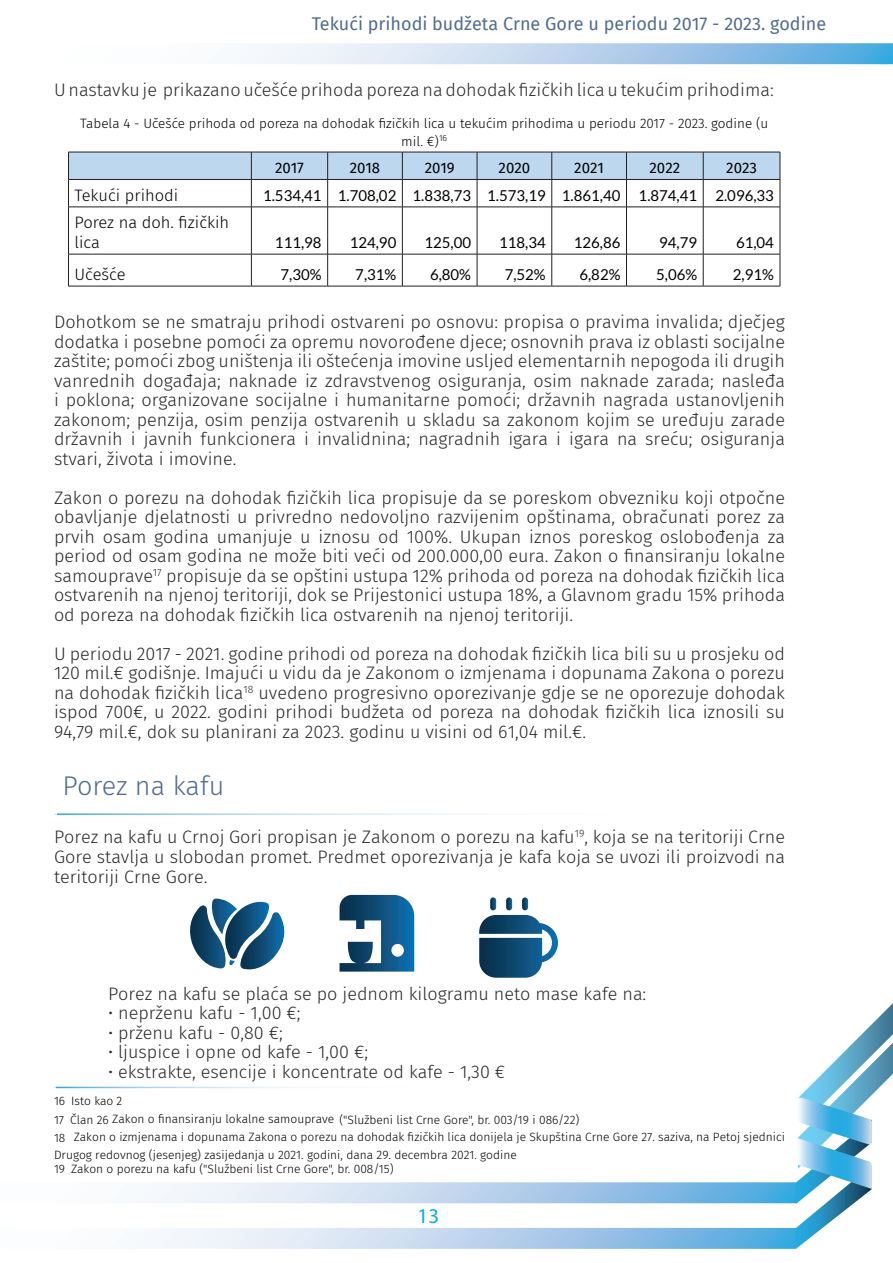
<style>
.page{position:relative;width:893px;height:1263px;background:#fff}
.page>*{position:absolute;margin:0;border:0;box-sizing:border-box;transform-origin:0 0}
.Naslov{font:300 27px "Fira Sans";letter-spacing:-.005em;color:#516d92}
.t1{font:21px "Myriad Pro";color:#00aeef}
._1tekst{font:300 18px/19.5px "Fira Sans";color:#292929;text-align:justify}
.t2{font:18px "Fira Sans";color:#516d92}
.t3{font:300 16.5px/19.8px "Fira Sans";color:#000}
.t4{font:15px "Lato";color:#000}
.t5{font:15px "Fira Sans";color:#000}
.Podnaslov{font:300 13.5px/18px "Fira Sans";color:#000;text-align:center}
.t6{font:300 12px/17.9px "Fira Sans";color:#000}
</style>
<div class="page">
<img style="left:253px;top:43px;width:640px;height:21px">
<img style="left:156px;top:1228px;width:640px;height:21px">
<img style="left:155px;top:1182px;width:641px;height:21px">
<svg style="left:796px;top:1003px;width:97px;height:246px"></svg>
<hr style="left:68px;top:207px;width:183px;height:1px;background:#231f20">
<hr style="left:68px;top:207px;width:1px;height:47px;background:#231f20">
<hr style="left:251px;top:207px;width:77px;height:1px;background:#231f20">
<hr style="left:251px;top:207px;width:1px;height:47px;background:#231f20">
<hr style="left:328px;top:207px;width:74px;height:1px;background:#231f20">
<hr style="left:327px;top:207px;width:1px;height:47px;background:#231f20">
<hr style="left:402px;top:207px;width:75px;height:1px;background:#231f20">
<hr style="left:402px;top:207px;width:1px;height:47px;background:#231f20">
<hr style="left:477px;top:207px;width:75px;height:1px;background:#231f20">
<hr style="left:477px;top:207px;width:1px;height:47px;background:#231f20">
<hr style="left:552px;top:207px;width:74px;height:1px;background:#231f20">
<hr style="left:551px;top:207px;width:1px;height:47px;background:#231f20">
<hr style="left:626px;top:207px;width:77px;height:1px;background:#231f20">
<hr style="left:626px;top:207px;width:1px;height:47px;background:#231f20">
<hr style="left:703px;top:207px;width:77px;height:1px;background:#231f20">
<hr style="left:703px;top:207px;width:1px;height:47px;background:#231f20">
<hr style="left:780px;top:207px;width:1px;height:47px;background:#231f20">
<hr style="left:68px;top:254px;width:183px;height:1px;background:#231f20">
<hr style="left:68px;top:254px;width:1px;height:32px;background:#231f20">
<hr style="left:251px;top:254px;width:77px;height:1px;background:#231f20">
<hr style="left:251px;top:254px;width:1px;height:32px;background:#231f20">
<hr style="left:328px;top:254px;width:74px;height:1px;background:#231f20">
<hr style="left:327px;top:254px;width:1px;height:32px;background:#231f20">
<hr style="left:402px;top:254px;width:75px;height:1px;background:#231f20">
<hr style="left:402px;top:254px;width:1px;height:32px;background:#231f20">
<hr style="left:477px;top:254px;width:75px;height:1px;background:#231f20">
<hr style="left:477px;top:254px;width:1px;height:32px;background:#231f20">
<hr style="left:552px;top:254px;width:74px;height:1px;background:#231f20">
<hr style="left:551px;top:254px;width:1px;height:32px;background:#231f20">
<hr style="left:626px;top:254px;width:77px;height:1px;background:#231f20">
<hr style="left:626px;top:254px;width:1px;height:32px;background:#231f20">
<hr style="left:703px;top:254px;width:77px;height:1px;background:#231f20">
<hr style="left:703px;top:254px;width:1px;height:32px;background:#231f20">
<hr style="left:780px;top:254px;width:1px;height:32px;background:#231f20">
<hr style="left:68px;top:286px;width:183px;height:1px;background:#231f20">
<hr style="left:251px;top:286px;width:77px;height:1px;background:#231f20">
<hr style="left:328px;top:286px;width:74px;height:1px;background:#231f20">
<hr style="left:402px;top:286px;width:75px;height:1px;background:#231f20">
<hr style="left:477px;top:286px;width:75px;height:1px;background:#231f20">
<hr style="left:552px;top:286px;width:74px;height:1px;background:#231f20">
<hr style="left:626px;top:286px;width:77px;height:1px;background:#231f20">
<hr style="left:703px;top:286px;width:77px;height:1px;background:#231f20">
<svg style="left:68px;top:152px;width:713px;height:55px"></svg>
<hr style="left:703px;top:179px;width:77px;height:1px;background:#231f20">
<svg style="left:190px;top:898px;width:95px;height:72px"></svg>
<svg style="left:340px;top:895px;width:74px;height:76px"></svg>
<svg style="left:479px;top:897px;width:79px;height:81px"></svg>
<p class="t2" style="left:312px;top:10px;width:516px">Tekući prihodi budžeta Crne Gore u periodu 2017 - 2023. godine</p>
<p class="_1tekst" style="left:54px;top:80px;width:721px">U nastavku je prikazano učešće prihoda poreza na dohodak fizičkih lica u tekućim prihodima:</p>
<p class="Podnaslov" style="left:80px;top:114px;width:689px">Tabela 4 - Učešće prihoda od poreza na dohodak fizičkih lica u tekućim prihodima u periodu 2017 - 2023. godine (u mil. €)<sup>16</sup></p>
<p class="t5" style="left:275px;top:157px;width:30px">2017</p>
<p class="t5" style="left:350px;top:157px;width:32px">2018</p>
<p class="t5" style="left:425px;top:157px;width:32px">2019</p>
<p class="t5" style="left:499px;top:157px;width:33px">2020</p>
<p class="t5" style="left:574px;top:157px;width:31px">2021</p>
<p class="t5" style="left:649px;top:157px;width:32px">2022</p>
<p class="t5" style="left:726px;top:157px;width:32px">2023</p>
<p class="t3" style="left:75px;top:185px;width:105px">Tekući prihodi</p>
<p class="t4" style="left:263px;top:187px;width:60px">1.534,41</p>
<p class="t4" style="left:338px;top:187px;width:60px">1.708,02</p>
<p class="t4" style="left:412px;top:187px;width:60px">1.838,73</p>
<p class="t4" style="left:487px;top:187px;width:60px">1.573,19</p>
<p class="t4" style="left:562px;top:187px;width:60px">1.861,40</p>
<p class="t4" style="left:639px;top:187px;width:60px">1.874,41</p>
<p class="t4" style="left:715px;top:187px;width:60px">2.096,33</p>
<p class="t3" style="left:75px;top:213px;width:156px">Porez na doh. fizičkih lica</p>
<p class="t4" style="left:275px;top:234px;width:48px">111,98</p>
<p class="t4" style="left:350px;top:234px;width:48px">124,90</p>
<p class="t4" style="left:424px;top:234px;width:48px">125,00</p>
<p class="t4" style="left:499px;top:234px;width:48px">118,34</p>
<p class="t4" style="left:574px;top:234px;width:48px">126,86</p>
<p class="t4" style="left:659px;top:234px;width:39px">94,79</p>
<p class="t4" style="left:736px;top:234px;width:39px">61,04</p>
<p class="t3" style="left:75px;top:264px;width:53px">Učešće</p>
<p class="t4" style="left:281px;top:266px;width:43px">7,30%</p>
<p class="t4" style="left:355px;top:266px;width:43px">7,31%</p>
<p class="t4" style="left:430px;top:266px;width:43px">6,80%</p>
<p class="t4" style="left:505px;top:266px;width:43px">7,52%</p>
<p class="t4" style="left:579px;top:266px;width:43px">6,82%</p>
<p class="t4" style="left:656px;top:266px;width:43px">5,06%</p>
<p class="t4" style="left:733px;top:266px;width:43px">2,91%</p>
<p class="_1tekst" style="left:54px;top:312px;width:732px">Dohotkom se ne smatraju prihodi ostvareni po osnovu: propisa o pravima invalida; dječjeg dodatka i posebne pomoći za opremu novorođene djece; osnovnih prava iz oblasti socijalne zaštite; pomoći zbog uništenja ili oštećenja imovine usljed elementarnih nepogoda ili drugih vanrednih događaja; naknade iz zdravstvenog osiguranja, osim naknade zarada; nasleđa i poklona; organizovane socijalne i humanitarne pomoći; državnih nagrada ustanovljenih zakonom; penzija, osim penzija ostvarenih u skladu sa zakonom kojim se uređuju zarade državnih i javnih funkcionera i invalidnina; nagradnih igara i igara na sreću; osiguranja stvari, života i imovine.</p>
<p class="_1tekst" style="left:54px;top:488px;width:732px">Zakon o porezu na dohodak fizičkih lica propisuje da se poreskom obvezniku koji otpočne obavljanje djelatnosti u privredno nedovoljno razvijenim opštinama, obračunati porez za prvih osam godina umanjuje u iznosu od 100%. Ukupan iznos poreskog oslobođenja za period od osam godina ne može biti veći od 200.000,00 eura. Zakon o finansiranju lokalne samouprave<sup>17</sup> propisuje da se opštini ustupa 12% prihoda od poreza na dohodak fizičkih lica ostvarenih na njenoj teritoriji, dok se Prijestonici ustupa 18%, a Glavnom gradu 15% prihoda od poreza na dohodak fizičkih lica ostvarenih na njenoj teritoriji.</p>
<p class="_1tekst" style="left:54px;top:644px;width:732px">U periodu 2017 - 2021. godine prihodi od poreza na dohodak fizičkih lica bili su u prosjeku od 120 mil.€ godišnje. Imajući u vidu da je Zakonom o izmjenama i dopunama Zakona o porezu na dohodak fizičkih lica<sup>18</sup> uvedeno progresivno oporezivanje gdje se ne oporezuje dohodak ispod 700€, u 2022. godini prihodi budžeta od poreza na dohodak fizičkih lica iznosili su 94,79 mil.€, dok su planirani za 2023. godinu u visini od 61,04 mil.€.</p>
<p class="Naslov" style="left:62px;top:767px;width:163px">Porez na kafu</p>
<p class="_1tekst" style="left:54px;top:827px;width:732px">Porez na kafu u Crnoj Gori propisan je Zakonom o porezu na kafu<sup>19</sup>, koja se na teritoriji Crne Gore stavlja u slobodan promet. Predmet oporezivanja je kafa koja se uvozi ili proizvodi na teritoriji Crne Gore.</p>
<p class="_1tekst" style="left:108px;top:984px;width:540px">Porez na kafu se plaća se po jednom kilogramu neto mase kafe na:</p>
<p class="_1tekst" style="left:108px;top:1003px;width:194px">• neprženu kafu - 1,00 €;</p>
<p class="_1tekst" style="left:108px;top:1023px;width:176px">• prženu kafu - 0,80 €;</p>
<p class="_1tekst" style="left:108px;top:1042px;width:262px">• ljuspice i opne od kafe - 1,00 €;</p>
<p class="_1tekst" style="left:108px;top:1062px;width:399px">• ekstrakte, esencije i koncentrate od kafe - 1,30 €</p>
<p class="t6" style="left:54px;top:1092px;width:70px">16 Isto kao 2</p>
<p class="t6" style="left:54px;top:1111px;width:527px">17 Član 26 Zakon o finansiranju lokalne samouprave ("Službeni list Crne Gore", br. 003/19 i 086/22)</p>
<p class="t6" style="left:54px;top:1127px;width:732px">18 Zakon o izmjenama i dopunama Zakona o porezu na dohodak fizičkih lica donijela je Skupština Crne Gore 27. saziva, na Petoj sjednici<br>Drugog redovnog (jesenjeg) zasijedanja u 2021. godini, dana 29. decembra 2021. godine</p>
<p class="t6" style="left:54px;top:1160px;width:341px">19 Zakon o porezu na kafu ("Službeni list Crne Gore", br. 008/15)</p>
<p class="t1" style="left:418px;top:1203px;width:23px">13</p>
</div>
